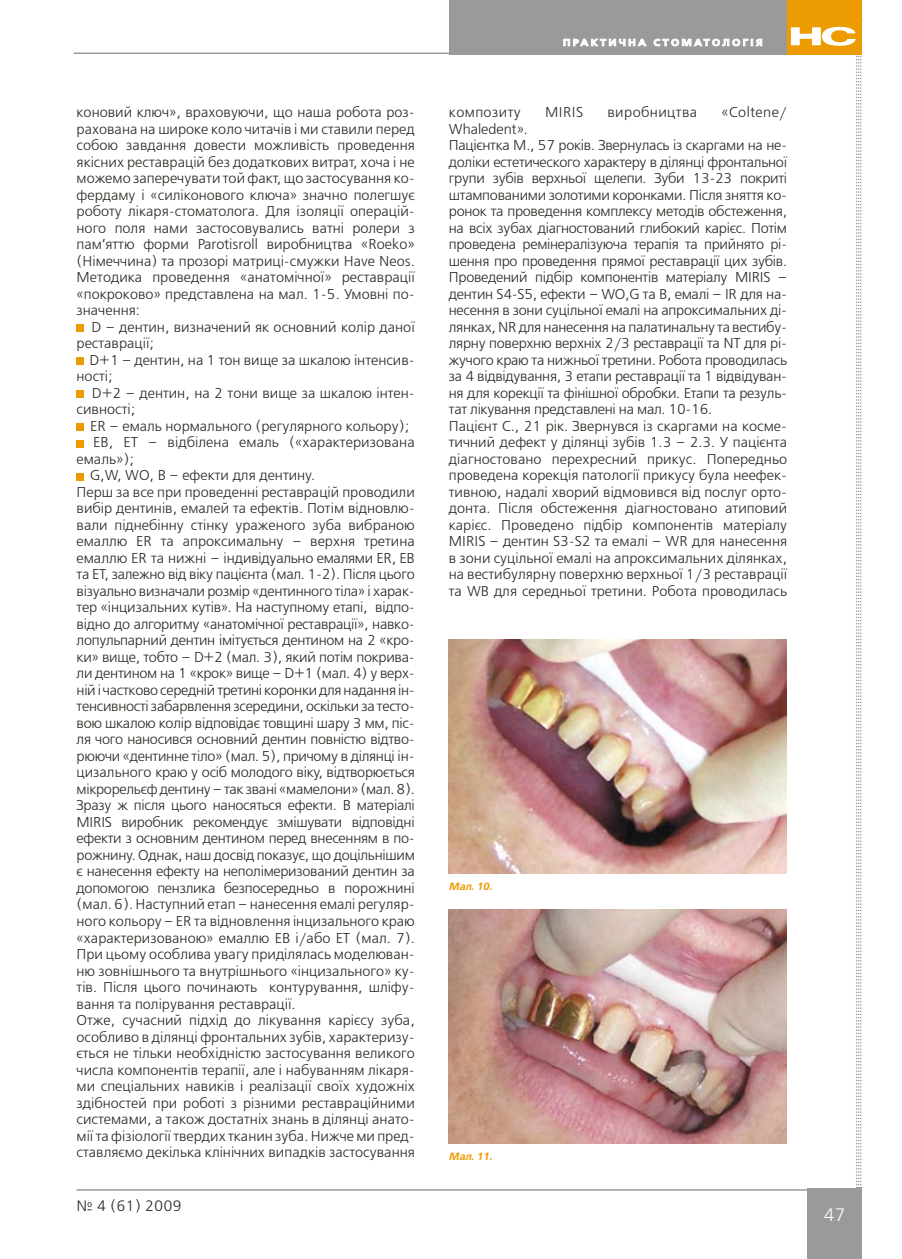
<style>
.page{position:relative;width:902px;height:1259px;background:#fff}
.page>*{position:absolute;margin:0;border:0;box-sizing:border-box;transform-origin:0 0}
.t1{font:300 18px "Free Set";color:#fff}
.t2{font:300 15px "Free Set";color:#28231e}
.t3{font:300 14.25px/16.5px "Free Set";letter-spacing:-.02em;color:#28231e}
.t4{font:300 14.25px/16.5px "Free Set";color:#28231e}
.t5{font:300 14.25px "Free Set";letter-spacing:.03em;color:#28231e}
.t6{font:italic 600 10.5px "Free Set";color:#ec9b00}
.t7{font:600 9.45px "Free Set";letter-spacing:.23em;color:#fff;scale:1.11 1}
</style>
<div class="page">
<hr style="left:74px;top:53px;width:467px;height:1px;background:#9a9a9b">
<div style="left:807px;top:1189px;width:54px;height:70px;background:#9a9a9b"></div>
<hr style="left:77px;top:1189px;width:784px;height:1px;background:#9a9a9b">
<div style="left:449px;top:0;width:412px;height:54px;background:#9a9a9b"></div>
<div style="left:786px;top:0;width:75px;height:54px;background:#ec9b00"></div>
<svg style="left:790px;top:26px;width:71px;height:1162px"></svg>
<svg style="left:563px;top:38px;width:83px;height:8px"></svg>
<svg style="left:653px;top:38px;width:109px;height:9px"></svg>
<div style="left:77px;top:324px;width:7px;height:8px;background:#ec9b00"></div>
<div style="left:77px;top:357px;width:7px;height:8px;background:#ec9b00"></div>
<div style="left:77px;top:390px;width:7px;height:8px;background:#ec9b00"></div>
<div style="left:77px;top:423px;width:7px;height:8px;background:#ec9b00"></div>
<div style="left:77px;top:440px;width:7px;height:7px;background:#ec9b00"></div>
<div style="left:77px;top:473px;width:7px;height:7px;background:#ec9b00"></div>
<img style="left:449px;top:639px;width:337px;height:234px">
<img style="left:449px;top:909px;width:337px;height:234px">
<p class="t4" style="left:77px;top:104px;width:340px;text-align:justify">коновий ключ», враховуючи, що наша робота роз&shy;рахована на широке коло читачів і ми ставили перед собою завдання довести можливість проведення якісних реставрацій без додаткових витрат, хоча і не можемо заперечувати той факт, що застосування ко&shy;фердаму і «силіконового ключа» значно полегшує роботу лікаря-стоматолога. Для ізоляції операцій&shy;ного поля нами застосовувались ватні ролери з пам’яттю форми Parotisroll виробництва «Roeko» (Німеччина) та прозорі матриці-смужки Have Neos.<br>Методика проведення «анатомічної» реставрації «покроково» представлена на мал. 1-5. Умовні по&shy;значення:</p>
<p class="t4" style="left:77px;top:319px;width:340px;text-indent:15px">D – дентин, визначений як основний колір даної реставрації;</p>
<p class="t4" style="left:77px;top:352px;width:340px;text-indent:13px">D+1 – дентин, на 1 тон вище за шкалою інтенсив&shy;ності;</p>
<p class="t4" style="left:77px;top:385px;width:340px;text-indent:15px">D+2 – дентин, на 2 тони вище за шкалою інтен&shy;сивності;</p>
<p class="t4" style="left:90px;top:418px;width:320px">ER – емаль нормального (регулярного кольору);</p>
<p class="t4" style="left:93px;top:434px;width:323px">EB, ET – відбілена емаль («характеризована</p>
<p class="t4" style="left:77px;top:451px;width:59px">емаль»);</p>
<p class="t4" style="left:90px;top:467px;width:226px">G,W, WO, B – ефекти для дентину.</p>
<p class="t4" style="left:77px;top:484px;width:340px">Перш за все при проведенні реставрацій проводили</p>
<p class="t4" style="left:77px;top:500px;width:340px">вибір дентинів, емалей та ефектів. Потім відновлю-</p>
<p class="t4" style="left:77px;top:517px;width:340px">вали піднебінну стінку ураженого зуба вибраною</p>
<p class="t4" style="left:77px;top:533px;width:340px">емаллю ER та апроксимальну – верхня третина</p>
<p class="t3" style="left:77px;top:550px;width:340px">емаллю ER та нижні – індивідуально емалями ER, EB</p>
<p class="t3" style="left:77px;top:566px;width:339px">та ET, залежно від віку пацієнта (мал. 1-2). Після цього</p>
<p class="t3" style="left:77px;top:583px;width:340px">візуально визначали розмір «дентинного тіла» і харак-</p>
<p class="t3" style="left:77px;top:599px;width:340px">тер «інцизальних кутів». На наступному етапі, відпо-</p>
<p class="t3" style="left:77px;top:616px;width:340px">відно до алгоритму «анатомічної реставрації», навко-</p>
<p class="t3" style="left:77px;top:632px;width:340px">лопульпарний дентин імітується дентином на 2 «кро-</p>
<p class="t3" style="left:77px;top:649px;width:340px">ки» вище, тобто – D+2 (мал. 3), який потім покрива-</p>
<p class="t3" style="left:77px;top:665px;width:340px">ли дентином на 1 «крок» вище – D+1 (мал. 4) у верх-</p>
<p class="t3" style="left:77px;top:682px;width:340px">ній і частково середній третині коронки для надання ін-</p>
<p class="t3" style="left:77px;top:698px;width:340px">тенсивності забарвлення зсередини, оскільки за тесто-</p>
<p class="t3" style="left:77px;top:715px;width:340px">вою шкалою колір відповідає товщині шару 3 мм, піс-</p>
<p class="t3" style="left:77px;top:731px;width:340px">ля чого наносився основний дентин повністю відтво-</p>
<p class="t3" style="left:77px;top:748px;width:340px">рюючи «дентинне тіло» (мал. 5), причому в ділянці ін-</p>
<p class="t3" style="left:77px;top:764px;width:340px">цизального краю у осіб молодого віку, відтворюється</p>
<p class="t3" style="left:77px;top:781px;width:340px">мікрорельєф дентину – так звані «мамелони» (мал. 8).</p>
<p class="t3" style="left:77px;top:797px;width:340px">Зразу ж після цього наносяться ефекти. В матеріалі</p>
<p class="t3" style="left:77px;top:814px;width:339px">MIRIS виробник рекомендує змішувати відповідні</p>
<p class="t3" style="left:77px;top:830px;width:340px">ефекти з основним дентином перед внесенням в по-</p>
<p class="t3" style="left:77px;top:847px;width:340px">рожнину. Однак, наш досвід показує, що доцільнішим</p>
<p class="t3" style="left:77px;top:863px;width:339px">є нанесення ефекту на неполімеризований дентин за</p>
<p class="t3" style="left:77px;top:880px;width:340px">допомогою пензлика безпосередньо в порожнині</p>
<p class="t4" style="left:77px;top:896px;width:340px">(мал. 6). Наступний етап – нанесення емалі регуляр-</p>
<p class="t4" style="left:77px;top:913px;width:340px">ного кольору – ER та відновлення інцизального краю</p>
<p class="t4" style="left:77px;top:929px;width:340px">«характеризованою» емаллю EB і/або ET (мал. 7).</p>
<p class="t4" style="left:77px;top:946px;width:340px">При цьому особлива увагу приділялась моделюван-</p>
<p class="t4" style="left:77px;top:962px;width:340px">ню зовнішнього та внутрішнього «інцизального» ку-</p>
<p class="t4" style="left:77px;top:979px;width:340px">тів. Після цього починають контурування, шліфу-</p>
<p class="t4" style="left:77px;top:995px;width:220px">вання та полірування реставрації.</p>
<p class="t4" style="left:77px;top:1012px;width:340px">Отже, сучасний підхід до лікування карієсу зуба,</p>
<p class="t4" style="left:77px;top:1028px;width:340px">особливо в ділянці фронтальних зубів, характеризу-</p>
<p class="t4" style="left:77px;top:1045px;width:340px">ється не тільки необхідністю застосування великого</p>
<p class="t4" style="left:77px;top:1061px;width:340px">числа компонентів терапії, але і набуванням лікаря-</p>
<p class="t4" style="left:77px;top:1078px;width:340px">ми спеціальних навиків і реалізації своїх художніх</p>
<p class="t4" style="left:77px;top:1094px;width:340px">здібностей при роботі з різними реставраційними</p>
<p class="t4" style="left:77px;top:1111px;width:340px">системами, а також достатніх знань в ділянці анато-</p>
<p class="t4" style="left:77px;top:1127px;width:340px">мії та фізіології твердих тканин зуба. Нижче ми пред-</p>
<p class="t4" style="left:77px;top:1144px;width:340px">ставляємо декілька клінічних випадків застосування</p>
<p class="t2" style="left:77px;top:1197px;width:107px">№ 4 (61) 2009</p>
<p class="t7" style="left:563px;top:37px;width:181px">ПРАКТИЧНА СТОМАТОЛОГІЯ</p>
<p class="t5" style="left:449px;top:104px;width:73px">композиту</p>
<p class="t4" style="left:545px;top:104px;width:40px">MIRIS</p>
<p class="t5" style="left:607px;top:104px;width:91px">виробництва</p>
<p class="t5" style="left:721px;top:104px;width:67px">«Coltene/</p>
<p class="t3" style="left:449px;top:121px;width:340px">Whaledent».<br>Пацієнтка М., 57 років. Звернулась із скаргами на не&shy;доліки естетического характеру в ділянці фронтальної групи зубів верхньої щелепи. Зуби 13-23 покриті штампованими золотими коронками. Після зняття ко&shy;ронок та проведення комплексу методів обстеження, на всіх зубах діагностований глибокий карієс. Потім проведена ремінералізуюча терапія та прийнято рі&shy;шення про проведення прямої реставрації цих зубів.<br>Проведений підбір компонентів матеріалу MIRIS – дентин S4-S5, ефекти – WO,G та B, емалі – IR для на&shy;несення в зони суцільної емалі на апроксимальних ді&shy;лянках, NR для нанесення на палатинальну та вестибу&shy;лярну поверхню верхніх 2/3 реставрації та NT для рі&shy;жучого краю та нижньої третини. Робота проводилась за 4 відвідування, 3 етапи реставрації та 1 відвідуван&shy;ня для корекції та фінішної обробки. Етапи та резуль&shy;тат лікування представлені на мал. 10-16.<br>Пацієнт С., 21 рік. Звернувся із скаргами на косме&shy;тичний дефект у ділянці зубів 1.3 – 2.3. У пацієнта діагностовано перехресний прикус. Попередньо проведена корекція патології прикусу була неефек&shy;тивною, надалі хворий відмовився від послуг орто&shy;донта. Після обстеження діагностовано атиповий карієс. Проведено підбір компонентів матеріалу MIRIS – дентин S3-S2 та емалі – WR для нанесення в зони суцільної емалі на апроксимальних ділянках, на вестибулярну поверхню верхньої 1/3 реставрації та WB для середньої третини. Робота проводилась</p>
<p class="t6" style="left:449px;top:880px;width:45px">Мал. 10.</p>
<p class="t6" style="left:449px;top:1150px;width:45px">Мал. 11.</p>
<p class="t1" style="left:823px;top:1204px;width:24px">47</p>
</div>
